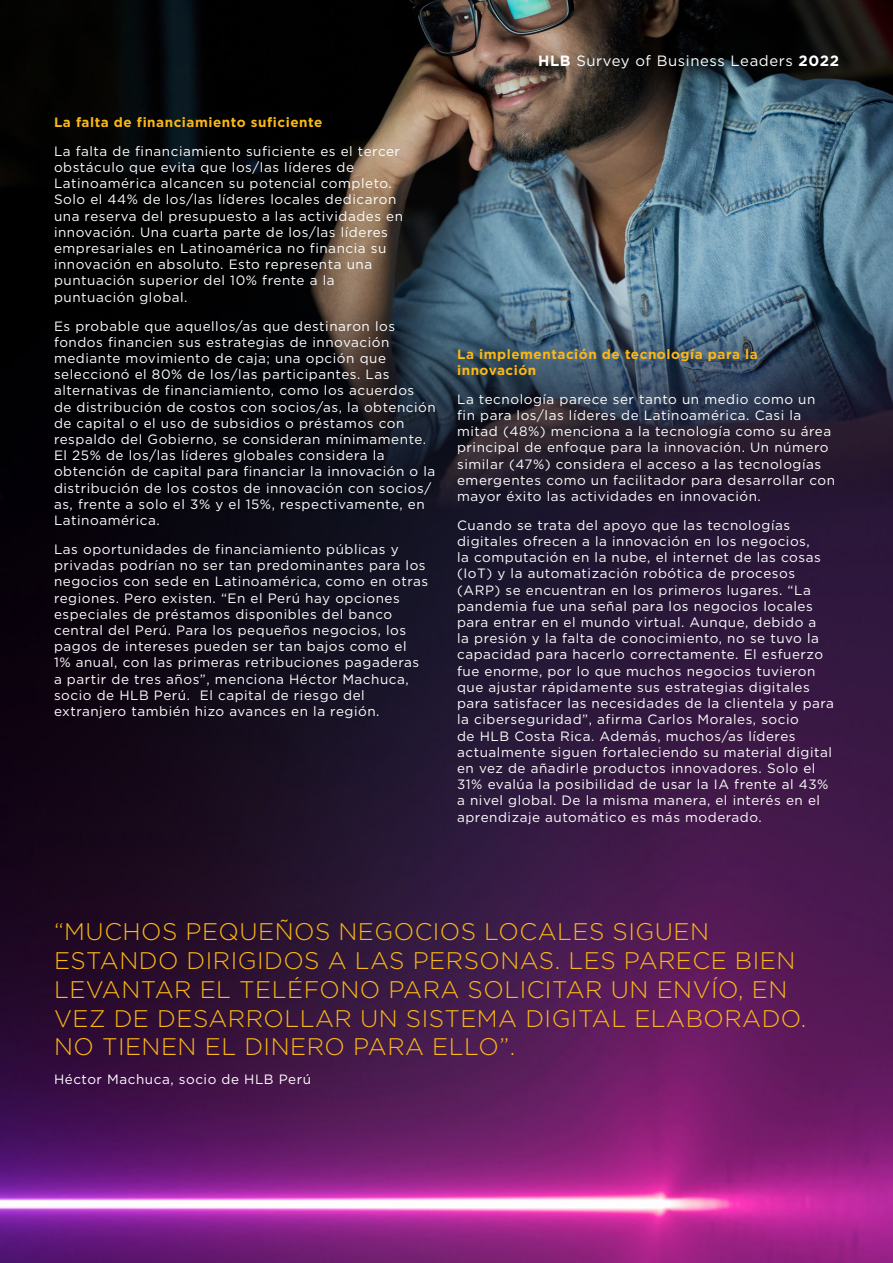
<style>
.page{position:relative;width:893px;height:1263px;background:#fff}
.page>*{position:absolute;margin:0;border:0;box-sizing:border-box;transform-origin:0 0}
.Body_Copy_-_Dark_gre{font:300 24px/28.8px "Gotham";letter-spacing:.02em;color:#fcb814}
.t1{font:14.85px "Gotham";letter-spacing:.04em;color:#fff}
.Body_Copy_-_Dark_gre-2{font:13.5px/16.2px "Gotham";letter-spacing:.04em;color:#fff}
.Body_Copy_-_Dark_gre-3{font:700 13.5px/16.2px "Gotham";letter-spacing:.04em;color:#fcb814}
.s1{font-weight:700}
</style>
<div class="page">
<img style="left:0;top:536px;width:893px;height:727px">
<img style="left:0;top:0;width:893px;height:536px">
<p class="Body_Copy_-_Dark_gre-3" style="left:54px;top:114px;width:270px">La falta de financiamiento suficiente</p>
<p class="Body_Copy_-_Dark_gre-2" style="left:54px;top:143px;width:351px">La falta de financiamiento suficiente es el tercer obstáculo que evita que los/las líderes de Latinoamérica alcancen su potencial completo.<br>Solo el 44% de los/las líderes locales dedicaron una reserva del presupuesto a las actividades en innovación. Una cuarta parte de los/las líderes empresariales en Latinoamérica no financia su innovación en absoluto. Esto representa una puntuación superior del 10% frente a la puntuación global.</p>
<p class="Body_Copy_-_Dark_gre-2" style="left:54px;top:317px;width:383px">Es probable que aquellos/as que destinaron los fondos financien sus estrategias de innovación mediante movimiento de caja; una opción que seleccionó el 80% de los/las participantes. Las alternativas de financiamiento, como los acuerdos<br>de distribución de costos con socios/as, la obtención de capital o el uso de subsidios o préstamos con respaldo del Gobierno, se consideran mínimamente.<br>El 25% de los/las líderes globales considera la obtención de capital para financiar la innovación o la distribución de los costos de innovación con socios/ as, frente a solo el 3% y el 15%, respectivamente, en Latinoamérica.</p>
<p class="Body_Copy_-_Dark_gre-2" style="left:54px;top:541px;width:376px">Las oportunidades de financiamiento públicas y privadas podrían no ser tan predominantes para los negocios con sede en Latinoamérica, como en otras regiones. Pero existen. “En el Perú hay opciones especiales de préstamos disponibles del banco central del Perú. Para los pequeños negocios, los pagos de intereses pueden ser tan bajos como el<br>1% anual, con las primeras retribuciones pagaderas a partir de tres años”, menciona Héctor Machuca, socio de HLB Perú. El capital de riesgo del extranjero también hizo avances en la región.</p>
<p class="t1" style="left:538px;top:51px;width:302px"><span class="s1">HLB</span> Survey of Business Leaders <span class="s1">2022</span></p>
<p class="Body_Copy_-_Dark_gre-3" style="left:457px;top:346px;width:302px">La implementación de tecnología para la innovación</p>
<p class="Body_Copy_-_Dark_gre-2" style="left:457px;top:390px;width:379px">La tecnología parece ser tanto un medio como un fin para los/las líderes de Latinoamérica. Casi la mitad (48%) menciona a la tecnología como su área principal de enfoque para la innovación. Un número similar (47%) considera el acceso a las tecnologías emergentes como un facilitador para desarrollar con mayor éxito las actividades en innovación.</p>
<p class="Body_Copy_-_Dark_gre-2" style="left:457px;top:517px;width:378px">Cuando se trata del apoyo que las tecnologías digitales ofrecen a la innovación en los negocios,<br>la computación en la nube, el internet de las cosas (IoT) y la automatización robótica de procesos (ARP) se encuentran en los primeros lugares. “La pandemia fue una señal para los negocios locales para entrar en el mundo virtual. Aunque, debido a<br>la presión y la falta de conocimiento, no se tuvo la capacidad para hacerlo correctamente. El esfuerzo fue enorme, por lo que muchos negocios tuvieron que ajustar rápidamente sus estrategias digitales para satisfacer las necesidades de la clientela y para la ciberseguridad”, afirma Carlos Morales, socio<br>de HLB Costa Rica. Además, muchos/as líderes actualmente siguen fortaleciendo su material digital en vez de añadirle productos innovadores. Solo el 31% evalúa la posibilidad de usar la IA frente al 43% a nivel global. De la misma manera, el interés en el aprendizaje automático es más moderado.</p>
<p class="Body_Copy_-_Dark_gre" style="left:54px;top:916px;width:754px">“MUCHOS PEQUEÑOS NEGOCIOS LOCALES SIGUEN ESTANDO DIRIGIDOS A LAS PERSONAS. LES PARECE BIEN LEVANTAR EL TELÉFONO PARA SOLICITAR UN ENVÍO, EN VEZ DE DESARROLLAR UN SISTEMA DIGITAL ELABORADO.<br>NO TIENEN EL DINERO PARA ELLO”.</p>
<p class="Body_Copy_-_Dark_gre-2" style="left:54px;top:1071px;width:259px">Héctor Machuca, socio de HLB Perú</p>
</div>
